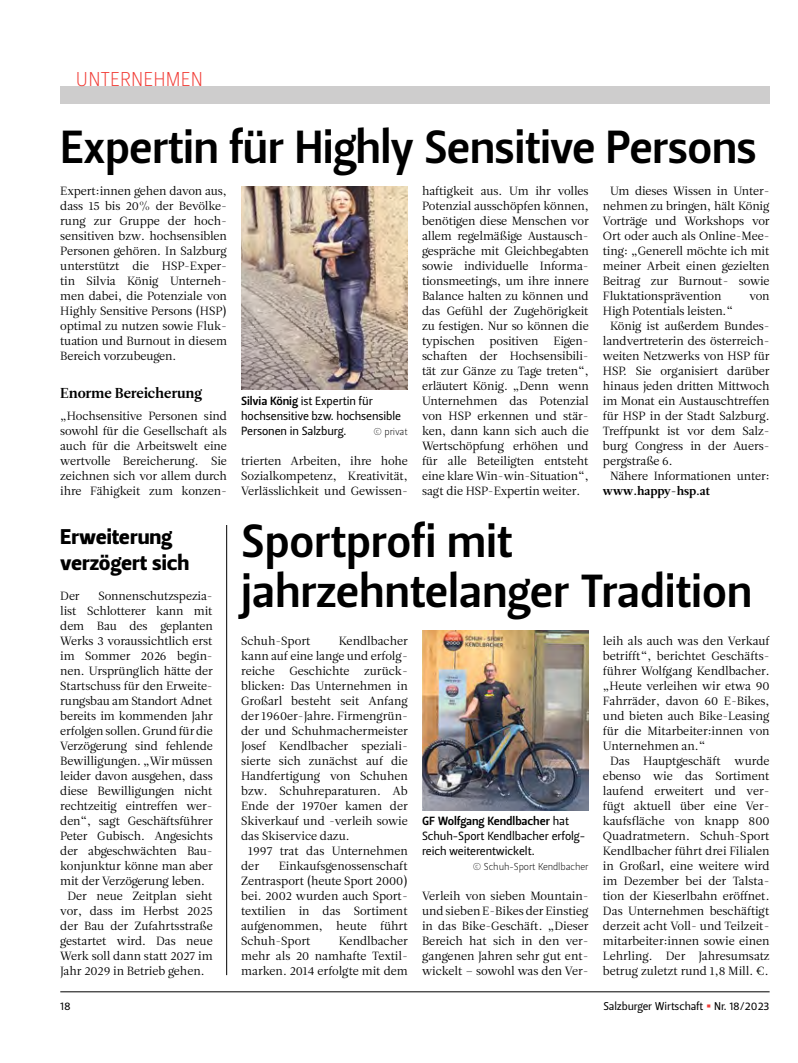
<style>
.page{position:relative;width:798px;height:1063px;background:#fff}
.page>*{position:absolute;margin:0;border:0;box-sizing:border-box;transform-origin:0 0}
.t1{font:700 46.25px/50px "Leitura Sans Two";letter-spacing:-.015em;color:#000}
.t2{font:900 21.25px/26.2px "Leitura Sans Two";letter-spacing:-.005em;color:#000}
.t3{font:300 20px "Leitura Sans Two";color:#f13d37}
.t4{font:700 14.38px "Leitura Two";letter-spacing:-.005em;color:#000}
.t5{font:11.88px/15px "Leitura Two";letter-spacing:-.005em;color:#000;text-align:justify}
.t6{font:500 11.88px/15px "Leitura Sans Two";letter-spacing:-.005em;color:#000}
.t7{font:700 11.88px "Leitura Two";letter-spacing:-.005em;color:#000}
.t8{font:500 11.25px "Leitura Sans Two";letter-spacing:-.005em;color:#000}
.t9{font:300 10px "Leitura Sans Two";letter-spacing:-.005em;color:#000}
.s1{font-weight:700}
.s2{font-size:20px;color:#f13d37}
</style>
<div class="page">
<div style="left:60px;top:86px;width:709px;height:18px;background:#cecdcd"></div>
<hr style="left:60px;top:992px;width:709px;height:1px;background:#000">
<hr style="left:226px;top:525px;width:1px;height:450px;background:#000">
<img style="left:422px;top:630px;width:166px;height:180px">
<img style="left:241px;top:186px;width:166px;height:204px">
<h3 class="t3" style="left:76px;top:66px;width:129px">UNTERNEHMEN</h3>
<h1 class="t1" style="left:60px;top:121px;width:698px">Expertin für Highly Sensitive Persons</h1>
<p class="t5" style="left:60px;top:184px;width:168px">Expert:innen gehen davon aus, dass 15 bis 20% der Bevölke&shy;rung zur Gruppe der hoch&shy;sensitiven bzw. hochsensiblen Personen gehören. In Salzburg unterstützt die HSP-Exper&shy;tin Silvia König Unterneh&shy;men dabei, die Potenziale von Highly Sensitive Persons (HSP) optimal zu nutzen sowie Fluk&shy;tuation und Burnout in diesem Bereich vorzubeugen.</p>
<p class="t4" style="left:60px;top:383px;width:143px">Enorme Bereicherung</p>
<p class="t5" style="left:60px;top:409px;width:168px">„Hochsensitive Personen sind sowohl für die Gesellschaft als auch für die Arbeitswelt eine wertvolle Bereicherung. Sie zeichnen sich vor allem durch ihre Fähigkeit zum konzen-</p>
<p class="t5" style="left:422px;top:184px;width:168px">haftigkeit aus. Um ihr volles Potenzial ausschöpfen können, benötigen diese Menschen vor allem regelmäßige Austausch&shy;gespräche mit Gleichbegabten sowie individuelle Informa&shy;tionsmeetings, um ihre innere Balance halten zu können und das Gefühl der Zugehörigkeit zu festigen. Nur so können die typischen positiven Eigen&shy;schaften der Hochsensibili&shy;tät zur Gänze zu Tage treten“, erläutert König. „Denn wenn Unternehmen das Potenzial von HSP erkennen und stär&shy;ken, dann kann sich auch die Wertschöpfung erhöhen und für alle Beteiligten entsteht eine klare Win-win-Situation“, sagt die HSP-Expertin weiter.</p>
<p class="t5" style="left:602px;top:184px;width:168px;text-indent:7px">Um dieses Wissen in Unter&shy;nehmen zu bringen, hält König Vorträge und Workshops vor Ort oder auch als Online-Mee&shy;ting: „Generell möchte ich mit meiner Arbeit einen gezielten Beitrag zur Burnout- sowie Fluktationsprävention</p>
<p class="t5" style="left:749px;top:289px;width:22px">von</p>
<p class="t5" style="left:602px;top:304px;width:131px">High Potentials leisten.“</p>
<p class="t5" style="left:609px;top:319px;width:161px">König ist außerdem Bundes-</p>
<p class="t5" style="left:602px;top:334px;width:168px">landvertreterin des österreich-</p>
<p class="t5" style="left:602px;top:349px;width:168px">weiten Netzwerks von HSP für</p>
<p class="t5" style="left:602px;top:364px;width:168px">HSP. Sie organisiert darüber</p>
<p class="t5" style="left:602px;top:379px;width:168px">hinaus jeden dritten Mittwoch</p>
<p class="t5" style="left:602px;top:394px;width:168px">im Monat ein Austauschtreffen</p>
<p class="t5" style="left:602px;top:409px;width:168px">für HSP in der Stadt Salzburg.</p>
<p class="t5" style="left:602px;top:424px;width:168px">Treffpunkt ist vor dem Salz-</p>
<p class="t5" style="left:602px;top:439px;width:168px">burg Congress in der Auers-</p>
<p class="t5" style="left:602px;top:454px;width:71px">pergstraße 6.</p>
<p class="t5" style="left:609px;top:469px;width:161px">Nähere Informationen unter:</p>
<p class="t7" style="left:602px;top:483px;width:109px">www.happy-hsp.at</p>
<p class="t6" style="left:241px;top:393px;width:161px"><span class="s1">Silvia König</span> ist Expertin für hochsensitive bzw. hochsensible<br>Personen in Salzburg.</p>
<p class="t9" style="left:373px;top:425px;width:36px">© privat</p>
<p class="t5" style="left:241px;top:454px;width:168px">trierten Arbeiten, ihre hohe Sozialkompetenz, Kreativität, Verlässlichkeit und Gewissen-</p>
<h2 class="t2" style="left:60px;top:523px;width:130px">Erweiterung verzögert sich</h2>
<p class="t5" style="left:60px;top:589px;width:21px">Der</p>
<p class="t5" style="left:98px;top:589px;width:116px">Sonnenschutzspezia-</p>
<p class="t5" style="left:60px;top:604px;width:154px">list Schlotterer kann mit</p>
<p class="t5" style="left:60px;top:619px;width:154px">dem Bau des geplanten</p>
<p class="t5" style="left:60px;top:634px;width:154px">Werks 3 voraussichtlich erst</p>
<p class="t5" style="left:60px;top:649px;width:154px">im Sommer 2026 begin-</p>
<p class="t5" style="left:60px;top:664px;width:154px">nen. Ursprünglich hätte der</p>
<p class="t5" style="left:60px;top:679px;width:154px">Startschuss für den Erweite-</p>
<p class="t5" style="left:60px;top:694px;width:154px">rungsbau am Standort Adnet</p>
<p class="t5" style="left:60px;top:709px;width:154px">bereits im kommenden Jahr</p>
<p class="t5" style="left:60px;top:724px;width:154px">erfolgen sollen. Grund für die</p>
<p class="t5" style="left:60px;top:739px;width:154px">Verzögerung sind fehlende</p>
<p class="t5" style="left:60px;top:754px;width:154px">Bewilligungen. „Wir müssen</p>
<p class="t5" style="left:60px;top:769px;width:154px">leider davon ausgehen, dass</p>
<p class="t5" style="left:60px;top:784px;width:154px">diese Bewilligungen nicht</p>
<p class="t5" style="left:60px;top:799px;width:154px">rechtzeitig eintreffen wer-</p>
<p class="t5" style="left:60px;top:814px;width:154px">den“, sagt Geschäftsführer</p>
<p class="t5" style="left:60px;top:829px;width:154px">Peter Gubisch. Angesichts</p>
<p class="t5" style="left:60px;top:844px;width:154px">der abgeschwächten Bau-</p>
<p class="t5" style="left:60px;top:859px;width:154px">konjunktur könne man aber</p>
<p class="t5" style="left:60px;top:874px;width:146px">mit der Verzögerung leben.</p>
<p class="t5" style="left:67px;top:889px;width:147px">Der neue Zeitplan sieht</p>
<p class="t5" style="left:60px;top:904px;width:154px">vor, dass im Herbst 2025</p>
<p class="t5" style="left:60px;top:919px;width:154px">der Bau der Zufahrtsstraße</p>
<p class="t5" style="left:60px;top:934px;width:154px">gestartet wird. Das neue</p>
<p class="t5" style="left:60px;top:949px;width:154px">Werk soll dann statt 2027 im</p>
<p class="t5" style="left:60px;top:964px;width:146px">Jahr 2029 in Betrieb gehen.</p>
<h1 class="t1" style="left:241px;top:515px;width:512px">Sportprofi mit jahrzehntelanger Tradition</h1>
<p class="t5" style="left:241px;top:634px;width:71px">Schuh-Sport</p>
<p class="t5" style="left:338px;top:634px;width:71px">Kendlbacher</p>
<p class="t5" style="left:241px;top:649px;width:168px">kann auf eine lange und erfolg-</p>
<p class="t5" style="left:241px;top:664px;width:168px">reiche Geschichte zurück-</p>
<p class="t5" style="left:241px;top:679px;width:168px">blicken: Das Unternehmen in</p>
<p class="t5" style="left:241px;top:694px;width:168px">Großarl besteht seit Anfang</p>
<p class="t5" style="left:241px;top:709px;width:168px">der 1960er-Jahre. Firmengrün-</p>
<p class="t5" style="left:241px;top:724px;width:168px">der und Schuhmachermeister</p>
<p class="t5" style="left:241px;top:739px;width:168px">Josef Kendlbacher speziali-</p>
<p class="t5" style="left:241px;top:754px;width:168px">sierte sich zunächst auf die</p>
<p class="t5" style="left:241px;top:769px;width:168px">Handfertigung von Schuhen</p>
<p class="t5" style="left:241px;top:784px;width:168px">bzw. Schuhreparaturen. Ab</p>
<p class="t5" style="left:241px;top:799px;width:168px">Ende der 1970er kamen der</p>
<p class="t5" style="left:241px;top:814px;width:168px">Skiverkauf und -verleih sowie</p>
<p class="t5" style="left:241px;top:829px;width:110px">das Skiservice dazu.</p>
<p class="t5" style="left:248px;top:844px;width:161px">1997 trat das Unternehmen</p>
<p class="t5" style="left:241px;top:859px;width:19px">der</p>
<p class="t5" style="left:602px;top:634px;width:168px">leih als auch was den Verkauf</p>
<p class="t5" style="left:602px;top:649px;width:168px">betrifft“, berichtet Geschäfts-</p>
<p class="t5" style="left:602px;top:664px;width:168px">führer Wolfgang Kendlbacher.</p>
<p class="t5" style="left:602px;top:679px;width:168px">„Heute verleihen wir etwa 90</p>
<p class="t5" style="left:602px;top:694px;width:168px">Fahrräder, davon 60 E-Bikes,</p>
<p class="t5" style="left:602px;top:709px;width:168px">und bieten auch Bike-Leasing</p>
<p class="t5" style="left:602px;top:724px;width:168px">für die Mitarbeiter:innen von</p>
<p class="t5" style="left:602px;top:739px;width:104px">Unternehmen an.“</p>
<p class="t5" style="left:609px;top:754px;width:161px">Das Hauptgeschäft wurde</p>
<p class="t5" style="left:602px;top:769px;width:168px">ebenso wie das Sortiment</p>
<p class="t5" style="left:602px;top:784px;width:168px">laufend erweitert und ver-</p>
<p class="t5" style="left:602px;top:799px;width:168px">fügt aktuell über eine Ver-</p>
<p class="t5" style="left:602px;top:814px;width:168px">kaufsfläche von knapp 800</p>
<p class="t5" style="left:602px;top:829px;width:168px">Quadratmetern. Schuh-Sport</p>
<p class="t5" style="left:602px;top:844px;width:168px">Kendlbacher führt drei Filialen</p>
<p class="t5" style="left:602px;top:859px;width:168px">in Großarl, eine weitere wird</p>
<p class="t5" style="left:602px;top:874px;width:168px">im Dezember bei der Talsta-</p>
<p class="t5" style="left:602px;top:889px;width:168px">tion der Kieserlbahn eröffnet.</p>
<p class="t5" style="left:602px;top:904px;width:168px">Das Unternehmen beschäftigt</p>
<p class="t5" style="left:602px;top:918px;width:168px">derzeit acht Voll- und Teilzeit-</p>
<p class="t5" style="left:602px;top:933px;width:168px">mitarbeiter:innen sowie einen</p>
<p class="t5" style="left:602px;top:948px;width:168px">Lehrling. Der Jahresumsatz</p>
<p class="t5" style="left:602px;top:963px;width:167px">betrug zuletzt rund 1,8 Mill. €.</p>
<p class="t6" style="left:422px;top:813px;width:164px"><span class="s1">GF Wolfgang Kendlbacher</span> hat<br>Schuh-Sport Kendlbacher erfolg&shy;reich weiterentwickelt.</p>
<p class="t9" style="left:472px;top:860px;width:118px">© Schuh-Sport Kendlbacher</p>
<p class="t5" style="left:241px;top:859px;width:168px;text-indent:37px">Einkaufsgenossenschaft Zentrasport (heute Sport 2000) bei. 2002 wurden auch Sport&shy;textilien in das Sortiment aufgenommen, heute führt Schuh-Sport</p>
<p class="t5" style="left:422px;top:889px;width:168px">Verleih von sieben Mountain&shy;und sieben E-Bikes der Einstieg in das Bike-Geschäft. „Dieser Bereich hat sich in den ver&shy;gangenen Jahren sehr gut ent&shy;wickelt – sowohl was den Ver-</p>
<p class="t5" style="left:241px;top:934px;width:168px;text-indent:97px">Kendlbacher mehr als 20 namhafte Textil&shy;marken. 2014 erfolgte mit dem</p>
<p class="t8" style="left:60px;top:999px;width:12px">18</p>
<p class="t8" style="left:603px;top:999px;width:168px">Salzburger Wirtschaft <span class="s2">•</span> Nr. 18/2023</p>
</div>
